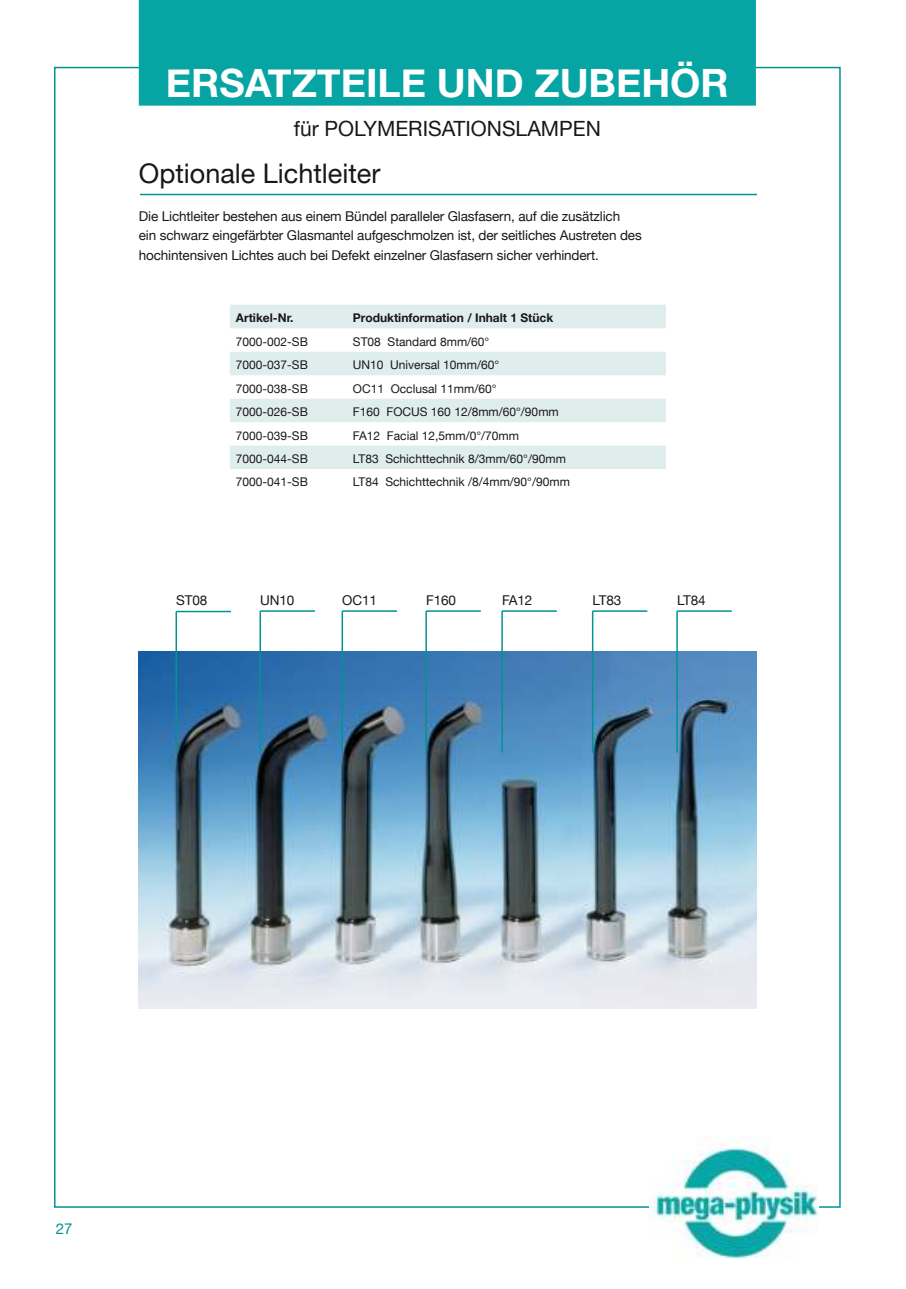
<style>
.page{position:relative;width:906px;height:1289px;background:#fff}
.page>*{position:absolute;margin:0;border:0;box-sizing:border-box;transform-origin:0 0}
.t1{font:700 39px "Helvetica Neue";color:#fff}
.t2{font:27px "Helvetica Neue";color:#19171b}
.t3{font:21px "Helvetica Neue";color:#19171b}
.t4{font:15px "Helvetica Neue";color:#009492}
.t5{font:13.5px/19.5px "Helvetica Neue";letter-spacing:-.01em;color:#19171b}
.t6{font:12px "Helvetica Neue";color:#19171b}
.t7{font:700 12px "Helvetica Neue";color:#19171b}
</style>
<div class="page">
<img style="left:650px;top:1142px;width:168px;height:117px">
<div style="left:139px;top:0;width:617px;height:106px;background:#07a4a4"></div>
<svg style="left:230px;top:305px;width:436px;height:164px;fill:#dfedec"></svg>
<img style="left:139px;top:651px;width:618px;height:357px">
<hr style="left:175px;top:611px;width:2px;height:142px;background:#009492">
<hr style="left:176px;top:610px;width:55px;height:2px;background:#009492">
<hr style="left:259px;top:611px;width:2px;height:141px;background:#009492">
<hr style="left:260px;top:610px;width:55px;height:2px;background:#009492">
<hr style="left:341px;top:611px;width:2px;height:141px;background:#009492">
<hr style="left:342px;top:610px;width:55px;height:2px;background:#009492">
<hr style="left:425px;top:611px;width:2px;height:141px;background:#009492">
<hr style="left:426px;top:610px;width:55px;height:2px;background:#009492">
<hr style="left:501px;top:611px;width:2px;height:141px;background:#009492">
<hr style="left:502px;top:610px;width:55px;height:2px;background:#009492">
<hr style="left:592px;top:611px;width:1px;height:141px;background:#009492">
<hr style="left:592px;top:610px;width:55px;height:2px;background:#009492">
<hr style="left:676px;top:611px;width:2px;height:141px;background:#009492">
<hr style="left:677px;top:610px;width:55px;height:2px;background:#009492">
<hr style="left:140px;top:194px;width:617px;height:1px;background:#009492">
<h1 class="t1" style="left:166px;top:62px;width:564px">ERSATZTEILE UND ZUBEHÖR</h1>
<h3 class="t3" style="left:294px;top:118px;width:308px">für POLYMERISATIONSLAMPEN</h3>
<h2 class="t2" style="left:139px;top:159px;width:243px">Optionale Lichtleiter</h2>
<p class="t5" style="left:139px;top:206px;width:504px">Die Lichtleiter bestehen aus einem Bündel paralleler Glasfasern, auf die zusätzlich<br>ein schwarz eingefärbter Glasmantel aufgeschmolzen ist, der seitliches Austreten des hochintensiven Lichtes auch bei Defekt einzelner Glasfasern sicher verhindert.</p>
<p class="t7" style="left:236px;top:311px;width:59px">Artikel-Nr.</p>
<p class="t7" style="left:353px;top:311px;width:202px">Produktinformation / Inhalt 1 Stück</p>
<p class="t6" style="left:236px;top:335px;width:74px">7000-002-SB</p>
<p class="t6" style="left:353px;top:333px;width:138px">ST08 Standard 8mm/60°</p>
<p class="t6" style="left:236px;top:356px;width:74px">7000-037-SB</p>
<p class="t6" style="left:353px;top:356px;width:148px">UN10 Universal 10mm/60°</p>
<p class="t6" style="left:236px;top:380px;width:74px">7000-038-SB</p>
<p class="t6" style="left:353px;top:380px;width:145px">OC11 Occlusal 11mm/60°</p>
<p class="t6" style="left:236px;top:403px;width:74px">7000-026-SB</p>
<p class="t6" style="left:353px;top:403px;width:207px">F160 FOCUS 160 12/8mm/60°/90mm</p>
<p class="t6" style="left:236px;top:426px;width:74px">7000-039-SB</p>
<p class="t6" style="left:353px;top:426px;width:168px">FA12 Facial 12,5mm/0°/70mm</p>
<p class="t6" style="left:236px;top:450px;width:74px">7000-044-SB</p>
<p class="t6" style="left:353px;top:450px;width:214px">LT83 Schichttechnik 8/3mm/60°/90mm</p>
<p class="t6" style="left:236px;top:473px;width:74px">7000-041-SB</p>
<p class="t6" style="left:353px;top:473px;width:218px">LT84 Schichttechnik /8/4mm/90°/90mm</p>
<p class="t5" style="left:176px;top:591px;width:33px">ST08</p>
<p class="t5" style="left:260px;top:590px;width:36px">UN10</p>
<p class="t5" style="left:342px;top:591px;width:36px">OC11</p>
<p class="t5" style="left:426px;top:591px;width:31px">F160</p>
<p class="t5" style="left:502px;top:590px;width:32px">FA12</p>
<p class="t5" style="left:592px;top:591px;width:30px">LT83</p>
<p class="t5" style="left:677px;top:591px;width:30px">LT84</p>
<p class="t4" style="left:56px;top:1221px;width:18px">27</p>
</div>
